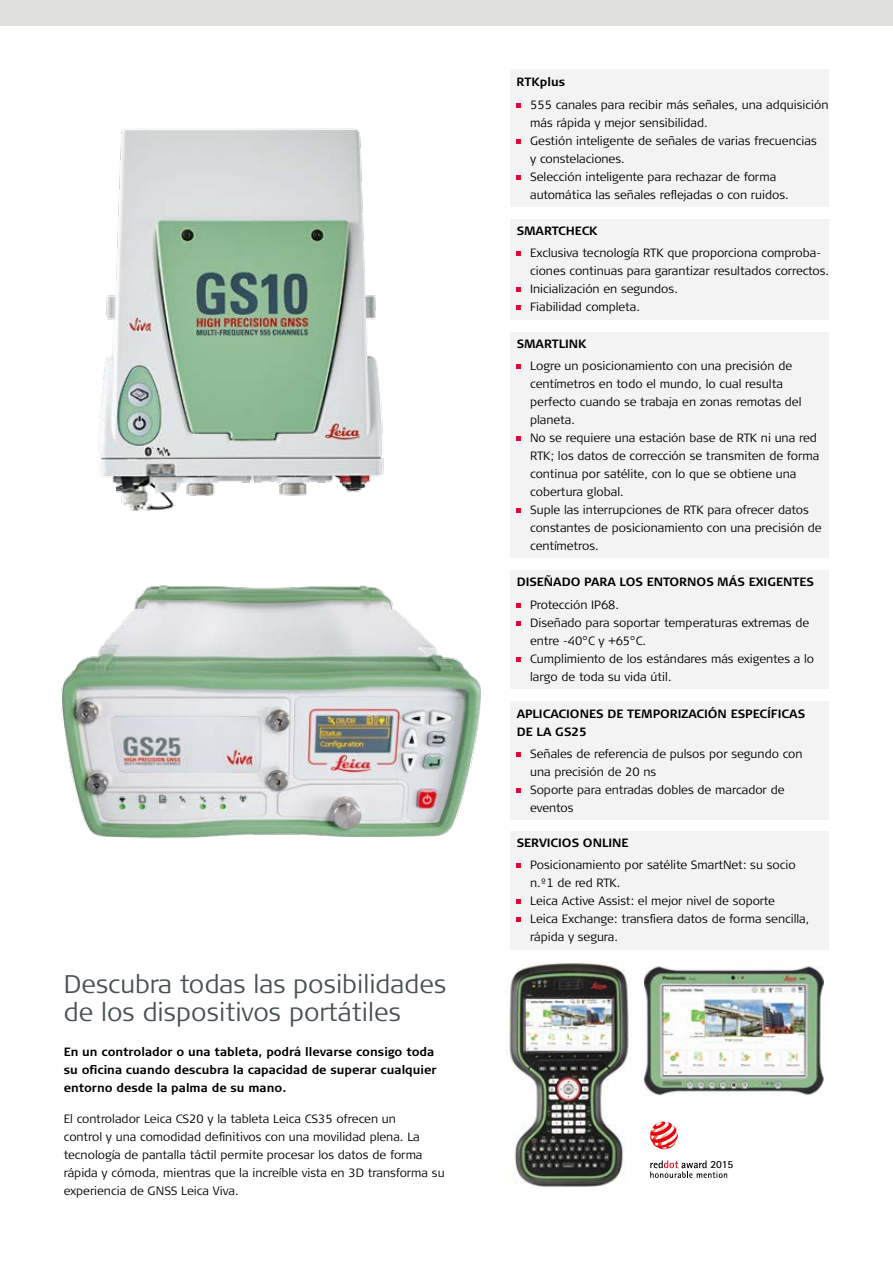
<style>
.page{position:relative;width:893px;height:1263px;background:#fff}
.page>*{position:absolute;margin:0;border:0;box-sizing:border-box;transform-origin:0 0}
.t1{font:300 25.5px/28.5px "Signa Column";color:#485156}
.t2{font:300 12px/18px "Signa Column";color:#000}
.t3{font:700 12px/18px "Signa Column";color:#000}
.t4{font:700 10.95px "Rotis Sans Serif Std";color:#000}
</style>
<div class="page">
<div style="left:510px;top:831px;width:319px;height:118px;background:#f3f3f3"></div>
<div style="left:510px;top:701px;width:319px;height:118px;background:#f3f3f3"></div>
<div style="left:510px;top:570px;width:319px;height:118px;background:#f3f3f3"></div>
<div style="left:0;top:0;width:893px;height:26px;background:#e0e0df"></div>
<div style="left:510px;top:69px;width:319px;height:138px;background:#f3f3f3"></div>
<div style="left:510px;top:219px;width:319px;height:100px;background:#f3f3f3"></div>
<div style="left:510px;top:333px;width:319px;height:225px;background:#f3f3f3"></div>
<svg style="left:517px;top:103px;width:4px;height:4px"></svg>
<svg style="left:517px;top:139px;width:4px;height:4px"></svg>
<svg style="left:517px;top:175px;width:4px;height:4px"></svg>
<svg style="left:517px;top:251px;width:4px;height:4px"></svg>
<svg style="left:517px;top:287px;width:4px;height:4px"></svg>
<svg style="left:517px;top:305px;width:4px;height:4px"></svg>
<svg style="left:517px;top:365px;width:4px;height:4px"></svg>
<svg style="left:517px;top:437px;width:4px;height:4px"></svg>
<svg style="left:517px;top:509px;width:4px;height:4px"></svg>
<svg style="left:517px;top:603px;width:4px;height:4px"></svg>
<svg style="left:517px;top:621px;width:4px;height:4px"></svg>
<svg style="left:517px;top:657px;width:4px;height:4px"></svg>
<svg style="left:517px;top:752px;width:4px;height:4px"></svg>
<svg style="left:517px;top:788px;width:4px;height:4px"></svg>
<svg style="left:517px;top:863px;width:4px;height:5px"></svg>
<svg style="left:517px;top:899px;width:4px;height:5px"></svg>
<svg style="left:517px;top:917px;width:4px;height:5px"></svg>
<img style="left:61px;top:585px;width:420px;height:254px">
<img style="left:98px;top:128px;width:286px;height:383px">
<img style="left:509px;top:961px;width:120px;height:226px">
<img style="left:644px;top:966px;width:179px;height:130px">
<svg style="left:650px;top:1160px;width:77px;height:18px"></svg>
<svg style="left:650px;top:1121px;width:28px;height:28px"></svg>
<h1 class="t1" style="left:64px;top:970px;width:384px">Descubra todas las posibilidades de los dispositivos portátiles</h1>
<p class="t3" style="left:64px;top:1043px;width:374px">En un controlador o una tableta, podrá llevarse consigo toda su oficina cuando descubra la capacidad de superar cualquier entorno desde la palma de su mano.</p>
<p class="t2" style="left:64px;top:1110px;width:382px">El controlador Leica CS20 y la tableta Leica CS35 ofrecen un<br>control y una comodidad definitivos con una movilidad plena. La tecnología de pantalla táctil permite procesar los datos de forma rápida y cómoda, mientras que la increíble vista en 3D transforma su experiencia de GNSS Leica Viva.</p>
<p class="t3" style="left:517px;top:73px;width:50px">RTKplus</p>
<p class="t2" style="left:530px;top:96px;width:300px">555 canales para recibir más señales, una adquisición más rápida y mejor sensibilidad.<br>Gestión inteligente de señales de varias frecuencias<br>y constelaciones.<br>Selección inteligente para rechazar de forma automática las señales reflejadas o con ruidos.</p>
<p class="t3" style="left:517px;top:222px;width:83px">SMARTCHECK</p>
<p class="t2" style="left:530px;top:244px;width:301px">Exclusiva tecnología RTK que proporciona comproba&shy;ciones continuas para garantizar resultados correctos.<br>Inicialización en segundos.<br>Fiabilidad completa.</p>
<p class="t3" style="left:517px;top:335px;width:72px">SMARTLINK</p>
<p class="t2" style="left:530px;top:357px;width:293px">Logre un posicionamiento con una precisión de centímetros en todo el mundo, lo cual resulta perfecto cuando se trabaja en zonas remotas del planeta.<br>No se requiere una estación base de RTK ni una red RTK; los datos de corrección se transmiten de forma continua por satélite, con lo que se obtiene una cobertura global.<br>Suple las interrupciones de RTK para ofrecer datos constantes de posicionamiento con una precisión de centímetros.</p>
<p class="t3" style="left:517px;top:573px;width:299px">DISEÑADO PARA LOS ENTORNOS MÁS EXIGENTES</p>
<p class="t2" style="left:530px;top:596px;width:286px">Protección IP68.<br>Diseñado para soportar temperaturas extremas de entre -40°C y +65°C.<br>Cumplimiento de los estándares más exigentes a lo largo de toda su vida útil.</p>
<p class="t3" style="left:517px;top:705px;width:290px">APLICACIONES DE TEMPORIZACIÓN ESPECÍFICAS<br>DE LA GS25</p>
<p class="t2" style="left:530px;top:745px;width:274px">Señales de referencia de pulsos por segundo con una precisión de 20 ns<br>Soporte para entradas dobles de marcador de eventos</p>
<p class="t3" style="left:517px;top:834px;width:113px">SERVICIOS ONLINE</p>
<p class="t2" style="left:530px;top:856px;width:281px">Posicionamiento por satélite SmartNet: su socio n.º1 de red RTK.<br>Leica Active Assist: el mejor nivel de soporte<br>Leica Exchange: transfiera datos de forma sencilla, rápida y segura.</p>
<p class="t4" style="left:710px;top:1157px;width:25px">2015</p>
</div>
